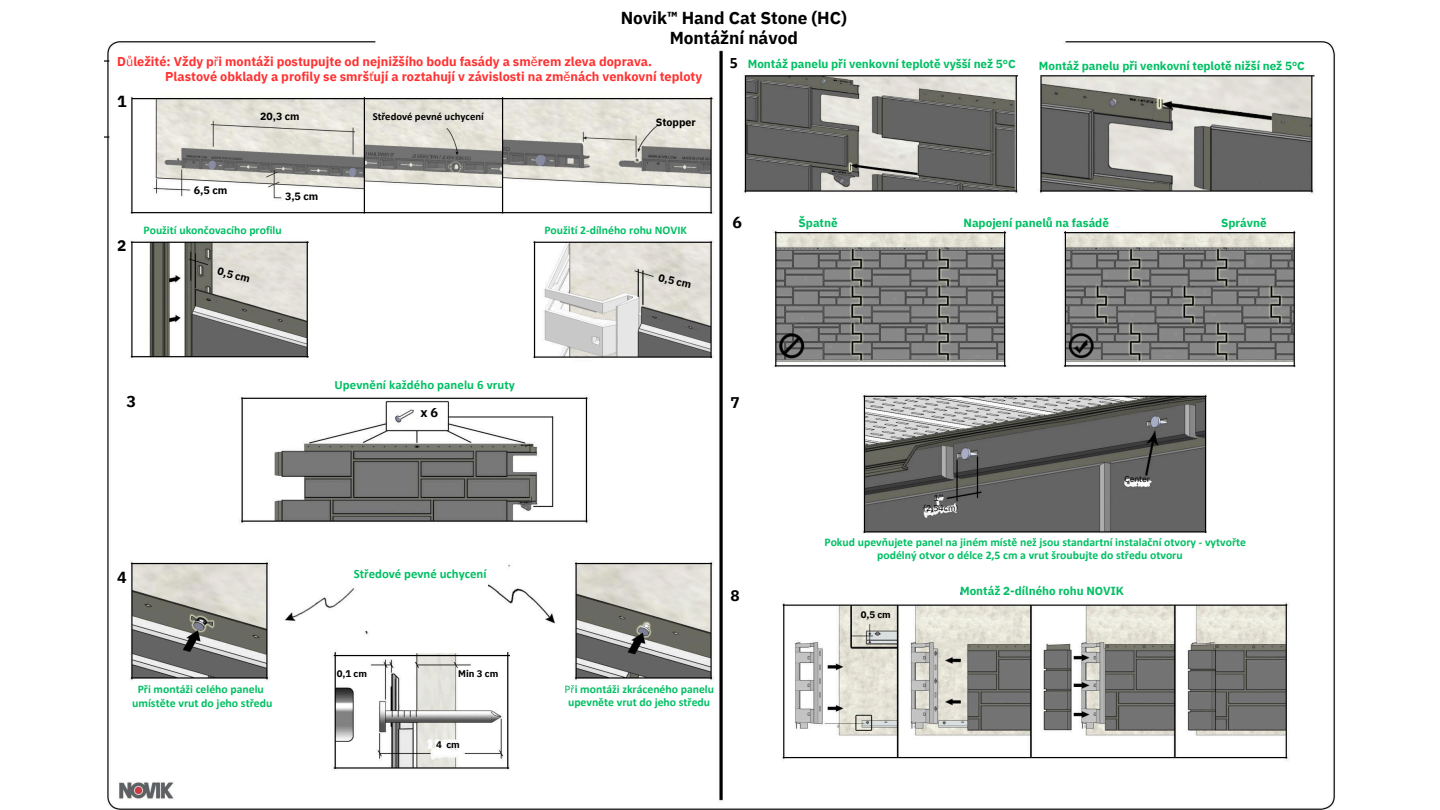
<style>
.page{position:relative;width:1440px;height:810px;background:#fff}
.page>*{position:absolute;margin:0;border:0;box-sizing:border-box;transform-origin:0 0}
.t1{font:700 17.3px/20.7px "IBM Plex Sans";color:#000;text-align:center}
.t2{font:700 16px "IBM Plex Sans";color:#000}
.t3{font:700 16px "Calibri";color:#000}
.t4{font:700 15.5px "IBM Plex Sans";color:#000}
.t5{font:700 12.8px "Calibri";letter-spacing:.005em;color:#00bf63}
.t6{font:700 12.8px "IBM Plex Sans";color:#000}
.t7{font:700 12.7px/15.2px "IBM Plex Sans";color:#ff3131}
.t8{font:700 11.8px "Calibri";color:#00bf63}
.t9{font:700 11.7px "Calibri";color:#00bf63}
.t10{font:700 11.7px "IBM Plex Sans";color:#00bf63}
.t11{font:700 10.7px "Calibri";color:#000}
.t12{font:700 10.7px "IBM Plex Sans";color:#000}
.t13{font:700 10.6px "IBM Plex Sans";color:#000}
.t14{font:700 10.5px "IBM Plex Sans";color:#000}
.t15{font:700 9.6px "IBM Plex Sans";color:#000}
.t16{font:8.6px "IBM Plex Sans";color:#000}
.s1{font-weight:400}
</style>
<div class="page">
<img style="left:104px;top:41px;width:1231px;height:769px">
<p class="t1" style="left:621px;top:7px;width:228px">Novik™ Hand Cat Stone (HC)<br>Montážní návod</p>
<p class="t10" style="left:748px;top:56px;width:269px">Montáž panelu při venkovní teplotě vyšší než 5ºC</p>
<h2 class="t7" style="left:165px;top:54px;width:538px;text-indent:-48px">D<span class="s1">ů</span>ležité: Vždy p<span class="s1">ř</span>i montáži postupujte od nejnižšího bodu fasády a sm<span class="s1">ě</span>rem zleva doprava.<br>Plastové obklady a profily se smrš<span class="s1">ť</span>ují a roztahují v závislosti na zm<span class="s1">ě</span>nách venkovní teploty</h2>
<h2 class="t3" style="left:730px;top:56px;width:10px">5</h2>
<h2 class="t2" style="left:117px;top:91px;width:11px">1</h2>
<h4 class="t12" style="left:194px;top:183px;width:35px">6,5 cm</h4>
<h4 class="t14" style="left:260px;top:109px;width:41px">20,3 cm</h4>
<h4 class="t11" style="left:373px;top:112px;width:113px">Středové pevné uchycení</h4>
<h4 class="t13" style="left:285px;top:189px;width:35px">3,5 cm</h4>
<h4 class="t12" style="left:656px;top:115px;width:41px">Stopper</h4>
<p class="t10" style="left:1039px;top:58px;width:267px">Montáž panelu při venkovní teplotě nižší než 5ºC</p>
<p class="t4" style="left:117px;top:235px;width:11px">2</p>
<h2 class="t9" style="left:143px;top:226px;width:140px">Použití ukončovacího profilu</h2>
<p class="t13" style="left:220px;top:264px;width:35px;rotate:15deg">0,5 cm</p>
<h3 class="t2" style="left:126px;top:391px;width:11px">3</h3>
<h5 class="t9" style="left:544px;top:226px;width:144px">Použití 2-dílného rohu NOVIK</h5>
<h2 class="t13" style="left:661px;top:270px;width:35px;rotate:14deg">0,5 cm</h2>
<h2 class="t5" style="left:335px;top:380px;width:182px">Upevnění každého panelu 6 vruty</h2>
<p class="t6" style="left:421px;top:404px;width:19px">x6</p>
<p class="t2" style="left:732px;top:212px;width:11px">6</p>
<h3 class="t4" style="left:730px;top:392px;width:11px">7</h3>
<h4 class="t2" style="left:117px;top:566px;width:11px">4</h4>
<p class="t9" style="left:138px;top:684px;width:128px">Při montáži celého panelu</p>
<p class="t8" style="left:132px;top:698px;width:142px">umístěte vrut do jeho středu</p>
<p class="t5" style="left:354px;top:568px;width:134px">Středové pevné uchycení</p>
<h4 class="t15" style="left:337px;top:668px;width:32px">0,1 cm</h4>
<h2 class="t15" style="left:458px;top:668px;width:42px">Min 3 cm</h2>
<h2 class="t15" style="left:436px;top:738px;width:25px">4 cm</h2>
<h2 class="t4" style="left:730px;top:585px;width:11px">8</h2>
<h2 class="t9" style="left:565px;top:684px;width:151px"><span class="s1">Př</span>i montáži zkráceného panelu</h2>
<p class="t9" style="left:568px;top:698px;width:144px">upevněte vrut do jeho středu</p>
<p class="t10" style="left:799px;top:215px;width:40px">Špatně</p>
<p class="t10" style="left:964px;top:215px;width:147px">Napojení panelů na fasádě</p>
<p class="t10" style="left:1221px;top:215px;width:47px">Správně</p>
<h4 class="t16" style="left:934px;top:492px;width:11px">1’’</h4>
<p class="t16" style="left:923px;top:502px;width:37px">(2,54cm)</p>
<h2 class="t16" style="left:1124px;top:473px;width:27px">Center</h2>
<h2 class="t9" style="left:824px;top:537px;width:423px">Pokud upevňujete panel na jiném místě než jsou standartní instalační otvory - vytvořte</h2>
<h4 class="t9" style="left:877px;top:551px;width:307px">podélný otvor o délce 2,5 cm a vrut šroubujte do středu otvoru</h4>
<p class="t15" style="left:861px;top:608px;width:32px">0,5 cm</p>
<h2 class="t10" style="left:960px;top:583px;width:165px">Montáž 2-dílného rohu NOVIK</h2>
</div>
